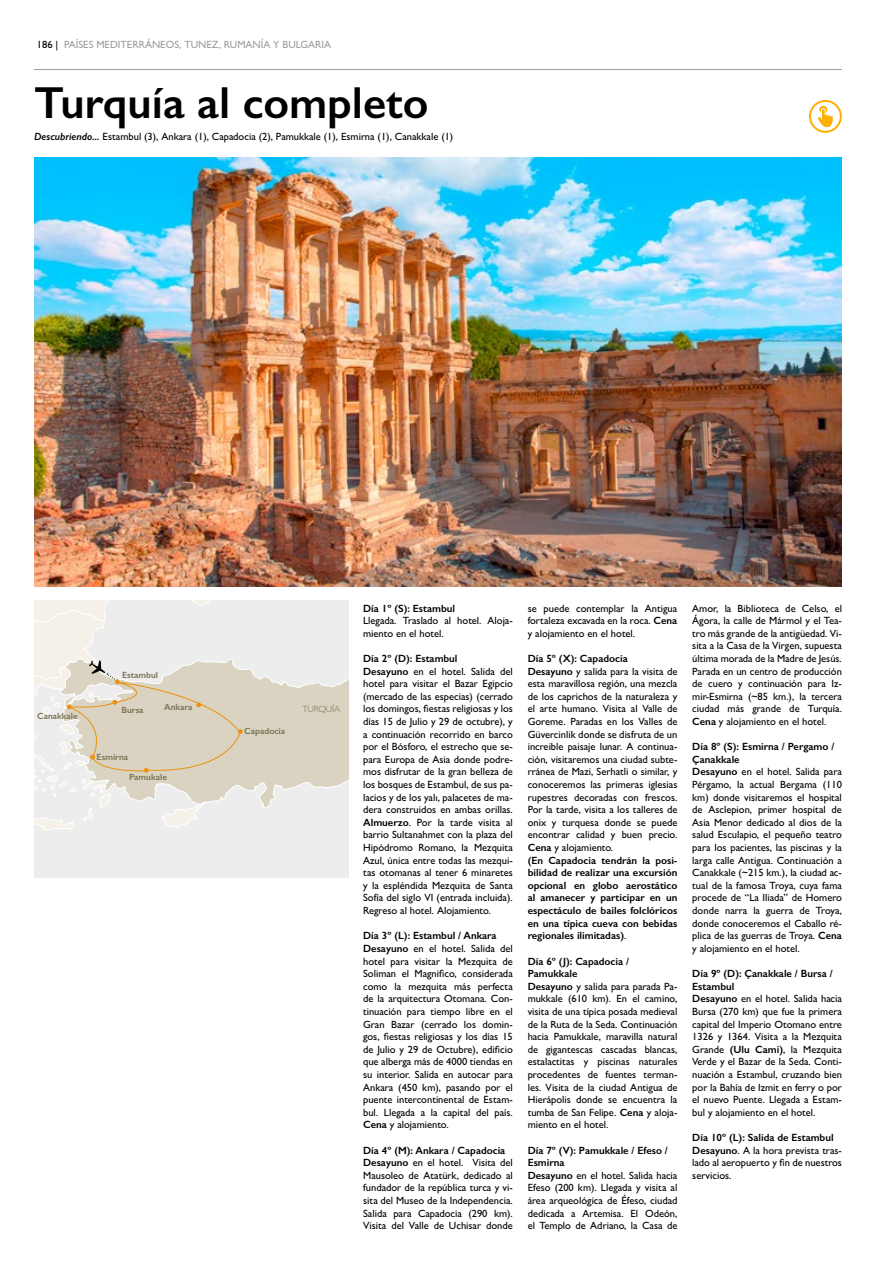
<style>
.page{position:relative;width:893px;height:1263px;background:#fff}
.page>*{position:absolute;margin:0;border:0;box-sizing:border-box;transform-origin:0 0}
.t1{font:600 45px "Gill Sans";color:#000}
.t2{font:500 10.5px/12.6px "Gill Sans";color:#000}
.t3{font:500 10.5px "Gill Sans";color:#9d9d9c}
.t4{font:600 10.5px "Gill Sans";color:#000}
.t5{font:600 9px "Gill Sans";color:#797354}
.t6{font:300 9px "Gill Sans";color:#797354}
.s1{color:#000}
.s2{font-weight:600;font-style:italic}
.s3{font-weight:600}
</style>
<div class="page">
<hr style="left:34px;top:69px;width:808px;height:1px;background:#9d9d9c">
<img style="left:34px;top:158px;width:808px;height:428px">
<div style="left:34px;top:600px;width:314px;height:277px;background:#ededed"></div>
<svg style="left:34px;top:600px;width:314px;height:231px"></svg>
<svg style="left:809px;top:100px;width:33px;height:33px"></svg>
<p class="t3" style="left:37px;top:38px;width:296px"><span class="s1">186 |</span> PAÍSES MEDITERRÁNEOS, TUNEZ, RUMANÍA Y BULGARIA</p>
<h1 class="t1" style="left:34px;top:75px;width:396px">Turquía al completo</h1>
<p class="t2" style="left:34px;top:130px;width:421px"><span class="s2">Descubriendo...</span> Estambul (3), Ankara (1), Capadocia (2), Pamukkale (1), Esmirna (1), Canakkale (1)</p>
<p class="t5" style="left:37px;top:710px;width:42px">Canakkale</p>
<p class="t5" style="left:122px;top:670px;width:38px">Estambul</p>
<p class="t5" style="left:121px;top:704px;width:24px">Bursa</p>
<p class="t5" style="left:97px;top:751px;width:33px">Esmirna</p>
<p class="t5" style="left:164px;top:702px;width:30px">Ankara</p>
<p class="t6" style="left:302px;top:704px;width:39px">TURQUÍA</p>
<p class="t5" style="left:244px;top:726px;width:42px">Capadocia</p>
<p class="t5" style="left:129px;top:771px;width:39px">Pamukale</p>
<p class="t4" style="left:363px;top:602px;width:93px">Día 1º (S): Estambul</p>
<p class="t2" style="left:363px;top:614px;width:151px">Llegada. Traslado al hotel. Aloja&shy;miento en el hotel.</p>
<p class="t2" style="left:363px;top:652px;width:151px"><span class="s3">Día 2º (D): Estambul<br>Desayuno</span> en el hotel. Salida del hotel para visitar el Bazar Egipcio (mercado de las especias) (cerrado los domingos, fiestas religiosas y los días 15 de Julio y 29 de octubre), y a continuación recorrido en barco por el Bósforo, el estrecho que se&shy;para Europa de Asia donde podre&shy;mos disfrutar de la gran belleza de los bosques de Estambul, de sus pa&shy;lacios y de los yalı, palacetes de ma&shy;dera construidos en ambas orillas.<br><span class="s3">Almuerzo</span>. Por la tarde visita al barrio Sultanahmet con la plaza del Hipódromo Romano, la Mezquita Azul, única entre todas las mezqui&shy;tas otomanas al tener 6 minaretes y la espléndida Mezquita de Santa Sofía del siglo VI (entrada incluida).<br>Regreso al hotel. Alojamiento.</p>
<p class="t2" style="left:363px;top:929px;width:151px"><span class="s3">Día 3º (L): Estambul / Ankara<br>Desayuno</span> en el hotel. Salida del hotel para visitar la Mezquita de<br>Soliman el Magnifico, considerada como la mezquita más perfecta de la arquitectura Otomana. Con&shy;tinuación para tiempo libre en el<br>Gran Bazar (cerrado los domin&shy;gos, fiestas religiosas y los días 15 de Julio y 29 de Octubre), edificio que alberga más de 4000 tiendas en su interior. Salida en autocar para<br>Ankara (450 km), pasando por el puente intercontinental de Estam&shy;bul. Llegada a la capital del país.<br><span class="s3">Cena</span> y alojamiento.</p>
<p class="t2" style="left:363px;top:1143px;width:151px"><span class="s3">Día 4º (M): Ankara / Capadocia<br>Desayuno</span> en el hotel. Visita del<br>Mausoleo de Atatürk, dedicado al fundador de la república turca y vi&shy;sita del Museo de la Independencia.<br>Salida para Capadocia (290 km).<br>Visita del Valle de Uchisar donde</p>
<p class="t2" style="left:528px;top:602px;width:151px;text-align:justify">se puede contemplar la Antigua fortaleza excavada en la roca. <span class="s3">Cena </span>y alojamiento en el hotel.</p>
<p class="t2" style="left:528px;top:652px;width:151px"><span class="s3">Día 5º (X): Capadocia<br>Desayuno</span> y salida para la visita de esta maravillosa región, una mezcla de los caprichos de la naturaleza y el arte humano. Visita al Valle de<br>Goreme. Paradas en los Valles de<br>Güvercinlik donde se disfruta de un increible paisaje lunar. A continua&shy;ción, visitaremos una ciudad subte&shy;rránea de Mazi, Serhatli o similar, y conoceremos las primeras iglesias rupestres decoradas con frescos.<br>Por la tarde, visita a los talleres de onix y turquesa donde se puede encontrar calidad y buen precio.<br><span class="s3">Cena</span> y alojamiento.<br><span class="s3">(En Capadocia tendrán la posi&shy;bilidad de realizar una excursión opcional en globo aerostático al amanecer y participar en un espectáculo de bailes folclóricos en una típica cueva con bebidas regionales ilimitadas)</span>.</p>
<p class="t2" style="left:528px;top:954px;width:151px"><span class="s3">Día 6º (J): Capadocia /<br>Pamukkale<br>Desayuno</span> y salida para parada Pa&shy;mukkale (610 km). En el camino, visita de una típica posada medieval de la Ruta de la Seda. Continuación hacia Pamukkale, maravilla natural de gigantescas cascadas blancas, estalactitas y piscinas naturales procedentes de fuentes terman&shy;les. Visita de la ciudad Antigua de<br>Hierápolis donde se encuentra la tumba de San Felipe. <span class="s3">Cena</span> y aloja&shy;miento en el hotel.</p>
<p class="t2" style="left:528px;top:1143px;width:151px"><span class="s3">Día 7º (V): Pamukkale / Efeso /<br>Esmirna<br>Desayuno</span> en el hotel. Salida hacia<br>Efeso (200 km). Llegada y visita al área arqueológica de Éfeso, ciudad dedicada a Artemisa. El Odeón, el Templo de Adriano, la Casa de</p>
<p class="t2" style="left:692px;top:602px;width:151px;text-align:justify">Amor, la Biblioteca de Celso, el Ágora, la calle de Mármol y el Tea&shy;tro más grande de la antigüedad. Vi&shy;sita a la Casa de la Virgen, supuesta última morada de la Madre de Jesús.<br>Parada en un centro de producción de cuero y continuación para Iz&shy;mir-Esmirna (~85 km.), la tercera ciudad más grande de Turquía.<br><span class="s3">Cena</span> y alojamiento en el hotel.</p>
<p class="t2" style="left:692px;top:740px;width:151px"><span class="s3">Día 8º (S): Esmirna / Pergamo /<br>Çanakkale<br>Desayuno</span> en el hotel. Salida para<br>Pérgamo, la actual Bergama (110 km) donde visitaremos el hospital de Asclepion, primer hospital de<br>Asia Menor dedicado al dios de la salud Esculapio, el pequeño teatro para los pacientes, las piscinas y la larga calle Antigua. Continuación a<br>Canakkale (~215 km.), la ciudad ac&shy;tual de la famosa Troya, cuya fama procede de “La Iliada” de Homero donde narra la guerra de Troya, donde conoceremos el Caballo ré&shy;plica de las guerras de Troya. <span class="s3">Cena </span>y alojamiento en el hotel.</p>
<p class="t2" style="left:692px;top:967px;width:151px"><span class="s3">Día 9º (D): Çanakkale / Bursa /<br>Estambul<br>Desayuno</span> en el hotel. Salida hacia<br>Bursa (270 km) que fue la primera capital del Imperio Otomano entre<br>1326 y 1364. Visita a la Mezquita<br>Grande <span class="s3">(Ulu Cami)</span>, la Mezquita<br>Verde y el Bazar de la Seda. Conti&shy;nuación a Estambul, cruzando bien por la Bahía de Izmit en ferry o por el nuevo Puente. Llegada a Estam&shy;bul y alojamiento en el hotel.</p>
<p class="t2" style="left:692px;top:1131px;width:151px"><span class="s3">Día 10º (L): Salida de Estambul<br>Desayuno</span>. A la hora prevista tras&shy;lado al aeropuerto y fin de nuestros servicios.</p>
</div>
